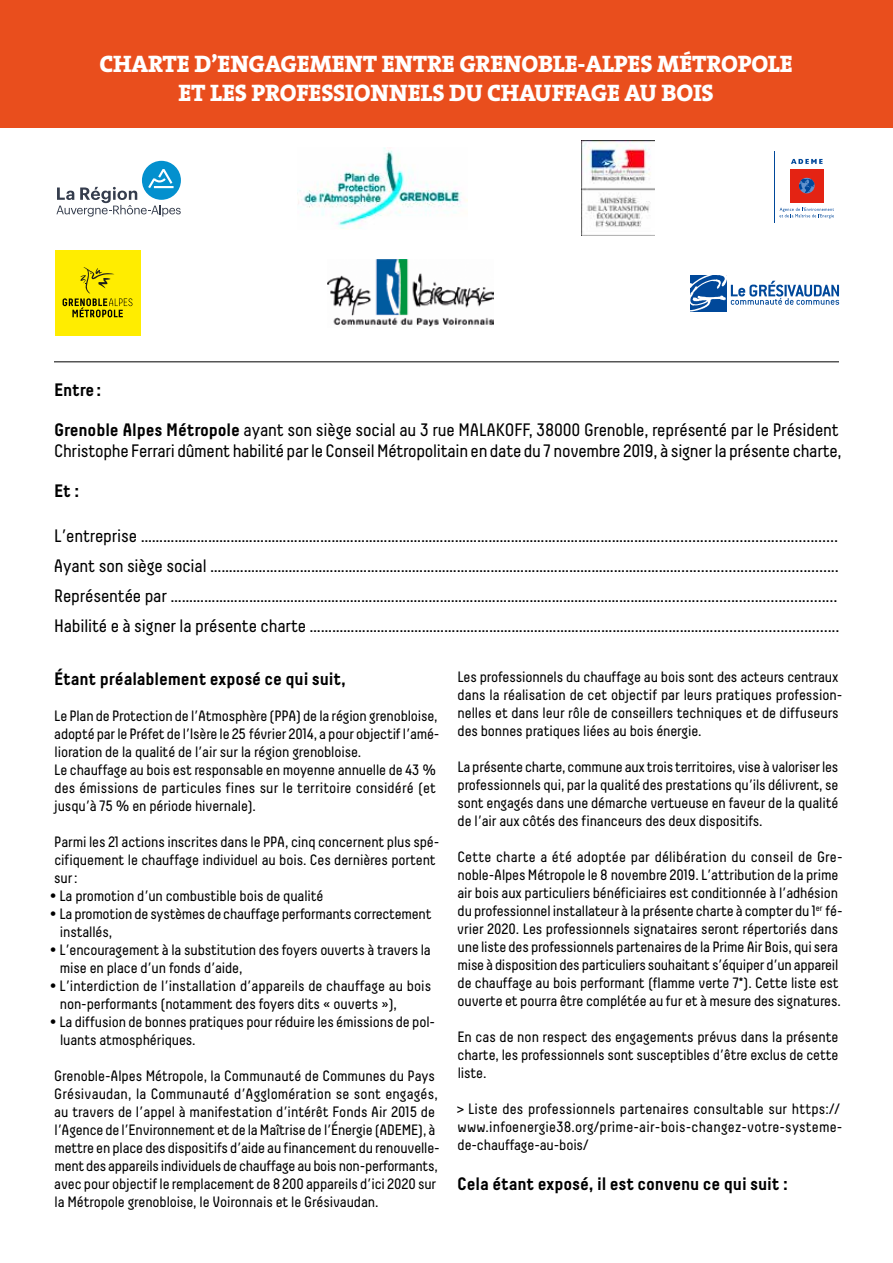
<style>
.page{position:relative;width:893px;height:1263px;background:#fff}
.page>*{position:absolute;margin:0;border:0;box-sizing:border-box;transform-origin:0 0}
.t1{font:800 24px/28.8px "The Serif B8";letter-spacing:-.01em;color:#fff;text-align:center}
.t2{font:18px/30px "Decima";letter-spacing:-.01em;color:#000}
.t3{font:700 18px "Decima";letter-spacing:-.01em;color:#000}
.t4{font:15px/18px "Decima";letter-spacing:-.01em;color:#000}
.t5{font:15px/18px "Decima";letter-spacing:.01em;color:#000}
.s1{font-weight:700}
</style>
<div class="page">
<div style="left:0;top:0;width:893px;height:128px;background:#e94e1d"></div>
<div style="left:55px;top:251px;width:85px;height:85px;background:#ffed00"></div>
<svg style="left:63px;top:267px;width:69px;height:50px"></svg>
<img style="left:328px;top:259px;width:165px;height:68px">
<svg style="left:690px;top:275px;width:149px;height:37px"></svg>
<hr style="left:54px;top:361px;width:785px;height:1px;background:#000">
<svg style="left:581px;top:140px;width:74px;height:96px"></svg>
<img style="left:582px;top:140px;width:72px;height:95px">
<div style="left:790px;top:169px;width:34px;height:34px;background:#e42313"></div>
<svg style="left:799px;top:178px;width:16px;height:15px"></svg>
<svg style="left:791px;top:159px;width:31px;height:5px"></svg>
<svg style="left:779px;top:208px;width:55px;height:10px"></svg>
<img style="left:298px;top:147px;width:170px;height:82px">
<svg style="left:56px;top:161px;width:125px;height:56px"></svg>
<h1 class="t1" style="left:100px;top:50px;width:695px">CHARTE D’ENGAGEMENT ENTRE GRENOBLE-ALPES MÉTROPOLE<br>ET LES PROFESSIONNELS DU CHAUFFAGE AU BOIS</h1>
<p class="t3" style="left:54px;top:379px;width:49px">Entre:</p>
<p class="t2" style="left:54px;top:419px;width:789px;line-height:21.6px"><span class="s1">Grenoble Alpes Métropole</span> ayant son siège social au 3 rue MALAKOFF, 38000 Grenoble, représenté par le Président<br>Christophe Ferrari dûment habilité par le Conseil Métropolitain en date du 7 novembre 2019, à signer la présente charte,</p>
<p class="t3" style="left:54px;top:480px;width:27px">Et :</p>
<p class="t2" style="left:54px;top:521px;width:787px;text-align:justify">L’entreprise …………………………………………………………………………………………………………………………..............................................<br>Ayant son siège social ………………………………………………………………………………………………………………........................................<br>Représentée par ……………………………………………………………………………………………………………………............................................<br>Habilité e à signer la présente charte ………………………………………………………………………………………………................................</p>
<p class="t3" style="left:54px;top:668px;width:293px">Étant préalablement exposé ce qui suit,</p>
<p class="t4" style="left:54px;top:706px;width:387px">Le Plan de Protection de l’Atmosphère (PPA) de la région grenobloise, adopté par le Préfet de l’Isère le 25 février 2014, a pour objectif l’amé&shy;lioration de la qualité de l’air sur la région grenobloise.<br>Le chauffage au bois est responsable en moyenne annuelle de 43 % des émissions de particules fines sur le territoire considéré (et jusqu’à 75 % en période hivernale).</p>
<p class="t4" style="left:54px;top:832px;width:387px">Parmi les 21 actions inscrites dans le PPA, cinq concernent plus spé&shy;cifiquement le chauffage individuel au bois. Ces dernières portent sur:</p>
<p class="t4" style="left:50px;top:886px;width:275px">• La promotion d’un combustible bois de qualité</p>
<p class="t4" style="left:60px;top:904px;width:373px;text-indent:-10px">• La promotion de systèmes de chauffage performants correctement installés,</p>
<p class="t4" style="left:60px;top:940px;width:372px;text-indent:-10px">• L’encouragement à la substitution des foyers ouverts à travers la mise en place d’un fonds d’aide,</p>
<p class="t4" style="left:60px;top:976px;width:373px;text-indent:-10px">• L’interdiction de l’installation d’appareils de chauffage au bois non-performants (notamment des foyers dits « ouverts »),</p>
<p class="t4" style="left:60px;top:1012px;width:377px;text-indent:-10px">• La diffusion de bonnes pratiques pour réduire les émissions de pol&shy;luants atmosphériques.</p>
<p class="t4" style="left:54px;top:1066px;width:387px">Grenoble-Alpes Métropole, la Communauté de Communes du Pays Grésivaudan, la Communauté d’Agglomération se sont engagés, au travers de l’appel à manifestation d’intérêt Fonds Air 2015 de l’Agence de l’Environnement et de la Maîtrise de l’Énergie (ADEME), à mettre en place des dispositifs d’aide au financement du renouvelle&shy;ment des appareils individuels de chauffage au bois non-performants, avec pour objectif le remplacement de 8200 appareils d’ici 2020 sur la Métropole grenobloise, le Voironnais et le Grésivaudan.</p>
<p class="t4" style="left:457px;top:668px;width:387px">Les professionnels du chauffage au bois sont des acteurs centraux dans la réalisation de cet objectif par leurs pratiques profession&shy;nelles et dans leur rôle de conseillers techniques et de diffuseurs des bonnes pratiques liées au bois énergie.</p>
<p class="t4" style="left:457px;top:758px;width:383px;text-align:justify">La présente charte, commune aux trois territoires, vise à valoriser les professionnels qui, par la qualité des prestations qu’ils délivrent, se sont engagés dans une démarche vertueuse en faveur de la qualité de l’air aux côtés des financeurs des deux dispositifs.</p>
<p class="t4" style="left:457px;top:848px;width:387px">Cette charte a été adoptée par délibération du conseil de Gre&shy;noble-Alpes Métropole le 8 novembre 2019. L’attribution de la prime air bois aux particuliers bénéficiaires est conditionnée à l’adhésion du professionnel installateur à la présente charte à compter du 1<sup>er</sup> fé&shy;vrier 2020. Les professionnels signataires seront répertoriés dans une liste des professionnels partenaires de la Prime Air Bois, qui sera mise à disposition des particuliers souhaitant s’équiper d’un appareil de chauffage au bois performant (flamme verte 7*). Cette liste est ouverte et pourra être complétée au fur et à mesure des signatures.</p>
<p class="t4" style="left:457px;top:1028px;width:382px;text-align:justify">En cas de non respect des engagements prévus dans la présente charte, les professionnels sont susceptibles d’être exclus de cette liste.</p>
<p class="t5" style="left:457px;top:1100px;width:387px">&gt; Liste des professionnels partenaires consultable sur https:// www.infoenergie38.org/prime-air-bois-changez-votre-systeme&shy;de-chauffage-au-bois/</p>
<p class="t3" style="left:457px;top:1173px;width:332px">Cela étant exposé, il est convenu ce qui suit :</p>
</div>
